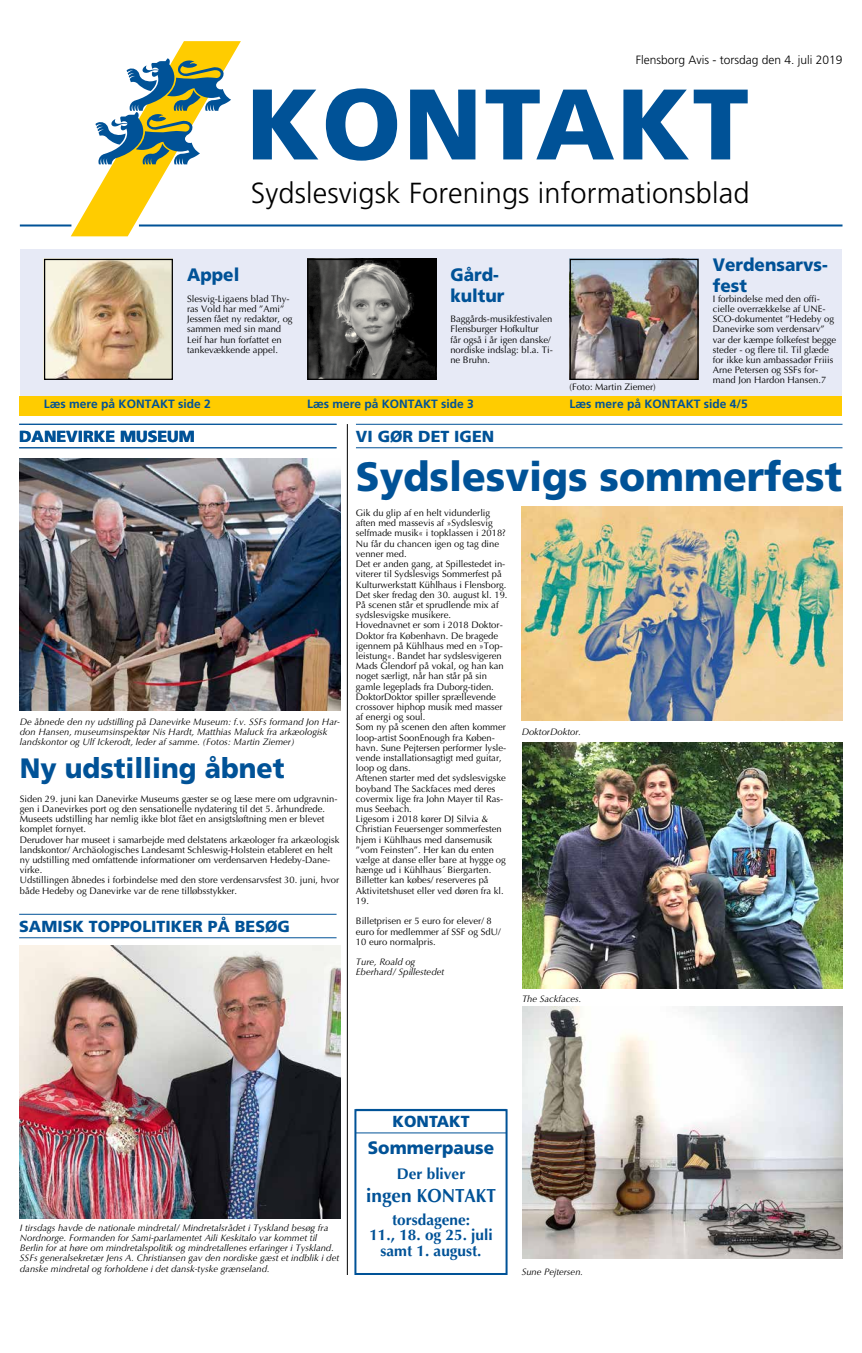
<style>
.page{position:relative;width:862px;height:1353px;background:#fff}
.page>*{position:absolute;margin:0;border:0;box-sizing:border-box;transform-origin:0 0}
.t1{font:900 100px "Frutiger";letter-spacing:.02em;color:#005297}
.t2{font:900 41px "Frutiger";color:#005297;scale:.95 1}
.t3{font:300 29px "Frutiger";letter-spacing:.005em;color:#000}
.t4{font:900 28px "Frutiger";color:#005297;scale:.95 1}
.t5{font:700 19px "Optima";color:#005297}
.t6{font:900 18px/20.4px "Frutiger";color:#005297;scale:.95 1}
.t7{font:900 16px "Frutiger";color:#005297}
.t8{font:700 15.4px/15.7px "Optima";color:#005297;text-align:center}
.t9{font:700 12px "Frutiger";color:#005297}
.t10{font:300 12px "Frutiger";color:#000}
.t11{font:9.4px/10.2px "Optima";color:#000}
.t12{font:italic 9.4px/10.2px "Optima";color:#000}
</style>
<div class="page">
<div style="left:20px;top:249px;width:822px;height:146px;background:#e7eaf6"></div>
<div style="left:20px;top:395px;width:822px;height:20px;background:#fc0"></div>
<img style="left:46px;top:261px;width:125px;height:117px">
<div style="left:44px;top:259px;width:129px;height:121px;border:1px solid #000"></div>
<img style="left:309px;top:261px;width:125px;height:117px">
<div style="left:307px;top:259px;width:129px;height:121px;border:1px solid #000"></div>
<img style="left:571px;top:261px;width:125px;height:117px">
<div style="left:569px;top:259px;width:129px;height:121px;border:1px solid #000"></div>
<svg style="left:71px;top:41px;width:170px;height:195px"></svg>
<hr style="left:20px;top:224px;width:51px;height:2px;background:#005297">
<hr style="left:139px;top:224px;width:703px;height:2px;background:#005297">
<img style="left:522px;top:1006px;width:320px;height:251px">
<hr style="left:356px;top:424px;width:486px;height:1px;background:#005297">
<hr style="left:356px;top:447px;width:486px;height:1px;background:#005297">
<img style="left:522px;top:506px;width:320px;height:214px">
<img style="left:522px;top:742px;width:320px;height:246px">
<hr style="left:347px;top:424px;width:1px;height:850px;background:#000">
<img style="left:20px;top:458px;width:320px;height:252px">
<div style="left:354px;top:1108px;width:153px;height:166px;background:#fff;border:2px solid #005297"></div>
<hr style="left:355px;top:1108px;width:151px;height:1px;background:#005297">
<hr style="left:355px;top:1132px;width:151px;height:1px;background:#005297">
<img style="left:20px;top:945px;width:320px;height:273px">
<hr style="left:19px;top:424px;width:317px;height:1px;background:#005297">
<hr style="left:19px;top:447px;width:317px;height:1px;background:#005297">
<hr style="left:19px;top:913px;width:317px;height:1px;background:#005297">
<hr style="left:19px;top:937px;width:317px;height:1px;background:#005297">
<p class="t10" style="left:636px;top:53px;width:208px">Flensborg Avis - torsdag den 4. juli 2019</p>
<h1 class="t1" style="left:246px;top:64px;width:504px">KONTAKT</h1>
<h3 class="t3" style="left:251px;top:176px;width:500px">Sydslesvigsk Forenings informationsblad</h3>
<h3 class="t6" style="left:187px;top:265px;width:57px">Appel</h3>
<p class="t11" style="left:187px;top:293px;width:107px">Slesvig-Ligaens blad Thy&shy;ras Vold har med ”Ami”<br>Jessen fået ny redaktør, og sammen med sin mand<br>Leif har hun forfattet en tankevækkende appel.</p>
<h3 class="t6" style="left:450px;top:265px;width:59px">Gård&shy;kultur</h3>
<p class="t11" style="left:450px;top:314px;width:104px">Baggårds-musikfestivalen<br>Flensburger Hofkultur<br>får også i år igen danske/ nordiske indslag: bl.a. Ti&shy;ne Bruhn.</p>
<p class="t11" style="left:569px;top:382px;width:88px">(Foto: Martin Ziemer)</p>
<h3 class="t6" style="left:713px;top:254px;width:122px">Verdensarvs&shy;fest</h3>
<p class="t11" style="left:713px;top:293px;width:125px">I forbindelse med den offi&shy;cielle overrækkelse af UNE-<br>SCO-dokumentet ”Hedeby og<br>Danevirke som verdensarv” var der kæmpe folkefest begge steder - og flere til. Til glæde for ikke kun ambassadør Friiis<br>Arne Petersen og SSFs for&shy;mand Jon Hardon Hansen.7</p>
<p class="t9" style="left:44px;top:397px;width:168px">Læs mere på KONTAKT side 2</p>
<p class="t9" style="left:307px;top:397px;width:168px">Læs mere på KONTAKT side 3</p>
<p class="t9" style="left:569px;top:397px;width:180px">Læs mere på KONTAKT side 4/5</p>
<h3 class="t7" style="left:19px;top:426px;width:177px">DANEVIRKE MUSEUM</h3>
<p class="t12" style="left:20px;top:716px;width:322px">De åbnede den ny udstilling på Danevirke Museum: f.v. SSFs formand Jon Har&shy;don Hansen, museumsinspektør Nis Hardt, Matthias Maluck fra arkæologisk landskontor og Ulf Ickerodt, leder af samme. (Fotos: Martin Ziemer)</p>
<h3 class="t4" style="left:20px;top:751px;width:280px">Ny udstilling åbnet</h3>
<p class="t11" style="left:20px;top:793px;width:321px">Siden 29. juni kan Danevirke Museums gæster se og læse mere om udgravnin&shy;gen i Danevirkes port og den sensationelle nydatering til det 5. århundrede.<br>Museets udstilling har nemlig ikke blot fået en ansigtsløftning men er blevet komplet fornyet.<br>Derudover har museet i samarbejde med delstatens arkæologer fra arkæologisk landskontor/ Archäologisches Landesamt Schleswig-Holstein etableret en helt ny udstilling med omfattende informationer om verdensarven Hedeby-Dane&shy;virke.<br>Udstillingen åbnedes i forbindelse med den store verdensarvsfest 30. juni, hvor både Hedeby og Danevirke var de rene tilløbsstykker.</p>
<h3 class="t7" style="left:19px;top:916px;width:272px">SAMISK TOPPOLITIKER PÅ BESØG</h3>
<h3 class="t7" style="left:356px;top:426px;width:140px">VI GØR DET IGEN</h3>
<h2 class="t2" style="left:356px;top:451px;width:513px">Sydslesvigs sommerfest</h2>
<p class="t11" style="left:356px;top:508px;width:153px">Gik du glip af en helt vidunderlig aften med massevis af »Sydslesvig selfmade musik« i topklassen i 2018?<br>Nu får du chancen igen og tag dine venner med.<br>Det er anden gang, at Spillestedet in&shy;viterer til Sydslesvigs Sommerfest på<br>Kulturwerkstatt Kühlhaus i Flensborg.<br>Det sker fredag den 30. august kl. 19.<br>På scenen står et sprudlende mix af sydslesvigske musikere.<br>Hovednavnet er som i 2018 Doktor-<br>Doktor fra København. De bragede igennem på Kühlhaus med en »Top&shy;leistung«. Bandet har sydslesvigeren<br>Mads Glendorf på vokal, og han kan noget særligt, når han står på sin gamle legeplads fra Duborg-tiden.<br>DoktorDoktor spiller sprællevende crossover hiphop musik med masser af energi og soul.<br>Som ny på scenen den aften kommer loop-artist SoonEnough fra Køben&shy;havn. Sune Pejtersen performer lysle&shy;vende installationsagtigt med guitar, loop og dans.<br>Aftenen starter med det sydslesvigske boyband The Sackfaces med deres covermix lige fra John Mayer til Ras&shy;mus Seebach.<br>Ligesom i 2018 kører DJ Silvia &amp;<br>Christian Feuersenger sommerfesten hjem i Kühlhaus med dansemusik ”vom Feinsten”. Her kan du enten vælge at danse eller bare at hygge og hænge ud i Kühlhaus´ Biergarten.<br>Billetter kan købes/ reserveres på<br>Aktivitetshuset eller ved døren fra kl.<br>19.</p>
<p class="t11" style="left:356px;top:916px;width:146px">Billetprisen er 5 euro for elever/ 8 euro for medlemmer af SSF og SdU/<br>10 euro normalpris.</p>
<p class="t12" style="left:356px;top:956px;width:90px">Ture, Roald og<br>Eberhard/ Spillestedet</p>
<p class="t12" style="left:522px;top:726px;width:61px">DoktorDoktor.</p>
<p class="t12" style="left:522px;top:993px;width:61px">The Sackfaces.</p>
<p class="t12" style="left:20px;top:1222px;width:321px">I tirsdags havde de nationale mindretal/ Mindretalsrådet i Tyskland besøg fra Nordnorge. Formanden for Sami-parlamentet Aili Keskitalo var kommet til Berlin for at høre om mindretalspolitik og mindretallenes erfaringer i Tyskland.<br>SSFs generalsekretær Jens A. Christiansen gav den nordiske gæst et indblik i det danske mindretal og forholdene i det dansk-tyske grænseland.</p>
<h3 class="t7" style="left:392px;top:1111px;width:79px">KONTAKT</h3>
<h3 class="t6" style="left:368px;top:1136px;width:135px">Sommerpause</h3>
<h3 class="t8" style="left:397px;top:1166px;width:70px">Der bliver</h3>
<h3 class="t5" style="left:366px;top:1184px;width:131px">ingen KONTAKT</h3>
<h3 class="t8" style="left:369px;top:1211px;width:125px">torsdagene:<br>11., 18. og 25. juli samt 1. august.</h3>
<p class="t12" style="left:522px;top:1266px;width:63px">Sune Pejtersen.</p>
</div>
